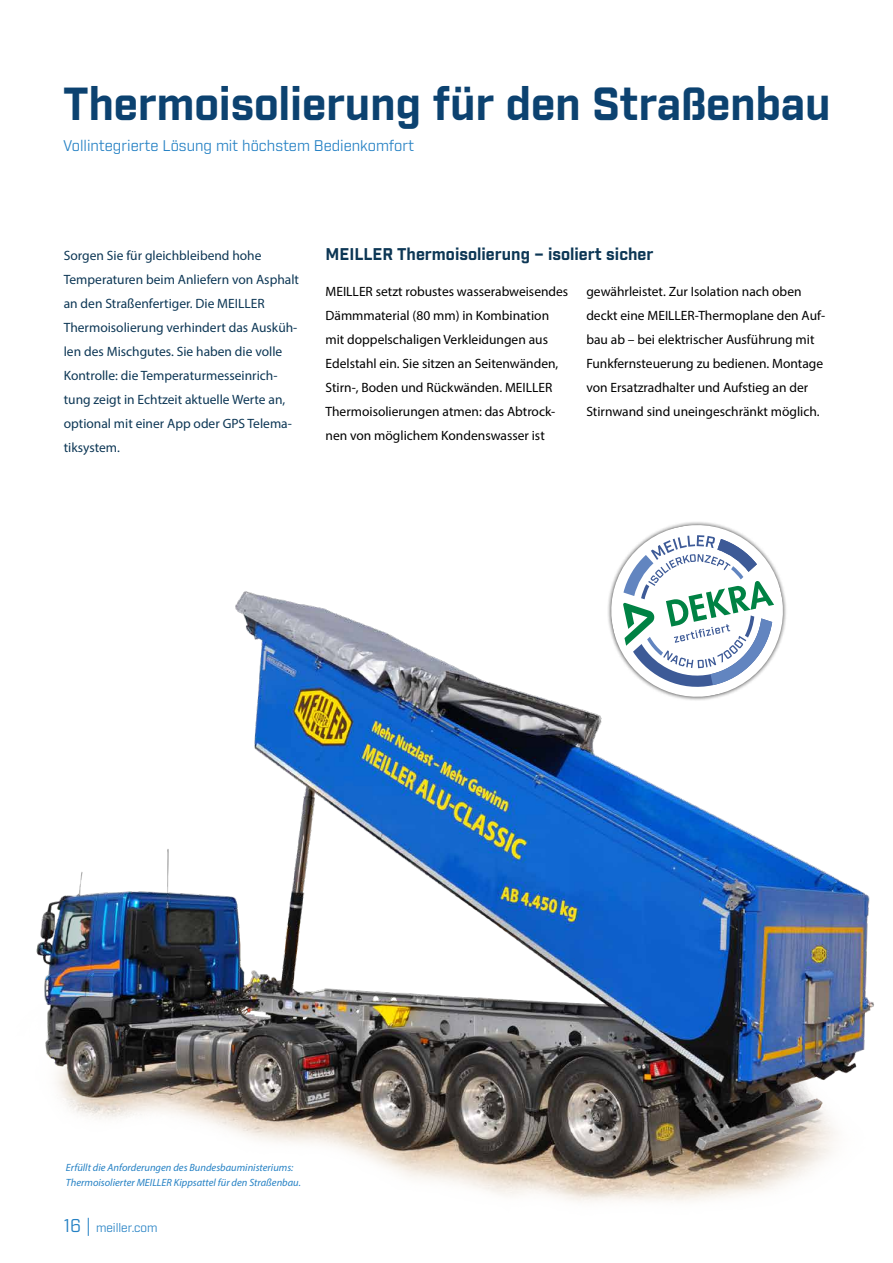
<style>
.page{position:relative;width:893px;height:1263px;background:#fff}
.page>*{position:absolute;margin:0;border:0;box-sizing:border-box;transform-origin:0 0}
.t1{font:700 45px "Industry";letter-spacing:-.005em;color:#0c4270}
.t2{font:700 16.5px "Industry";color:#0d3755}
.t3{font:15px "Industry";color:#2581c4}
.t4{font:13.5px/24px "Myriad Pro";color:#000}
.t5{font:13.5px/24px "Myriad Pro";color:#0d3755}
.t6{font:12px "Industry";color:#2581c4}
.t7{font:italic 10.5px/15px "Myriad Pro";color:#2581c4}
.s1{font-size:18px}
</style>
<div class="page">
<img style="left:36px;top:591px;width:838px;height:611px">
<svg style="left:603px;top:522px;width:188px;height:183px"></svg>
<h1 class="t1" style="left:63px;top:76px;width:769px">Thermoisolierung für den Straßenbau</h1>
<p class="t3" style="left:63px;top:137px;width:353px">Vollintegrierte Lösung mit höchstem Bedienkomfort</p>
<p class="t5" style="left:64px;top:243px;width:237px">Sorgen Sie für gleichbleibend hohe Temperaturen beim Anliefern von Asphalt an den Straßenfertiger. Die MEILLER Thermoisolierung verhindert das Ausküh&shy;len des Mischgutes. Sie haben die volle Kontrolle: die Temperaturmesseinrich&shy;tung zeigt in Echtzeit aktuelle Werte an, optional mit einer App oder GPS Telema&shy;tiksystem.</p>
<p class="t2" style="left:326px;top:244px;width:329px">MEILLER Thermoisolierung – isoliert sicher</p>
<p class="t4" style="left:326px;top:279px;width:244px">MEILLER setzt robustes wasserabweisendes Dämmmaterial (80 mm) in Kombination mit doppelschaligen Verkleidungen aus Edelstahl ein. Sie sitzen an Seitenwänden, Stirn-, Boden und Rückwänden. MEILLER Thermoisolierungen atmen: das Abtrock&shy;nen von möglichem Kondenswasser ist</p>
<p class="t4" style="left:586px;top:279px;width:240px">gewährleistet. Zur Isolation nach oben deckt eine MEILLER-Thermoplane den Auf&shy;bau ab – bei elektrischer Ausführung mit Funkfernsteuerung zu bedienen. Montage von Ersatzradhalter und Aufstieg an der Stirnwand sind uneingeschränkt möglich.</p>
<p class="t7" style="left:66px;top:1160px;width:237px">Erfüllt die Anforderungen des Bundesbauministeriums:<br>Thermoisolierter MEILLER Kippsattel für den Straßenbau.</p>
<p class="t6" style="left:64px;top:1220px;width:95px"><span class="s1">16 |</span> meiller.com</p>
</div>
